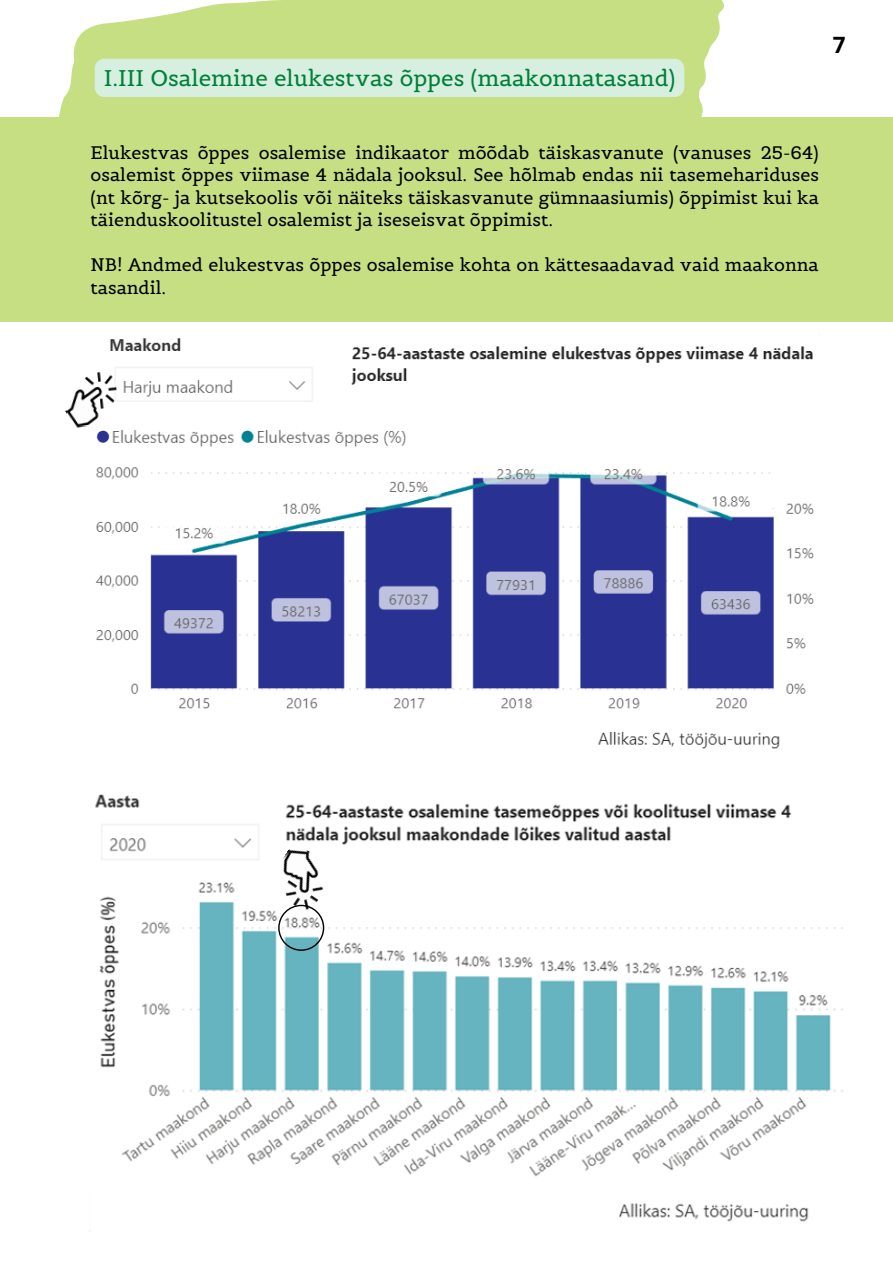
<style>
.page{position:relative;width:893px;height:1264px;background:#fff}
.page>*{position:absolute;margin:0;border:0;box-sizing:border-box;transform-origin:0 0}
.t1{font:22.5px "Belgrano";color:#008037}
.t2{font:700 22.5px "Open Sans";color:#000}
.t3{font:18px/22.5px "Belgrano";color:#000;text-align:justify}
</style>
<div class="page">
<img style="left:89px;top:794px;width:754px;height:437px">
<svg style="left:278px;top:914px;width:46px;height:36px"></svg>
<svg style="left:59px;top:0;width:665px;height:117px;background:#cbe28f"></svg>
<div style="left:0;top:117px;width:892px;height:205px;background:#c5df82"></div>
<img style="left:264px;top:841px;width:74px;height:73px">
<img style="left:95px;top:338px;width:719px;height:411px">
<img style="left:65px;top:371px;width:55px;height:57px">
<div style="left:95px;top:59px;width:589px;height:38px;background:#d7efe1;border-radius:10px"></div>
<p class="t1" style="left:104px;top:63px;width:573px">I.III Osalemine elukestvas õppes (maakonnatasand)</p>
<p class="t2" style="left:832px;top:29px;width:14px">7</p>
<p class="t3" style="left:91px;top:141px;width:730px">Elukestvas õppes osalemise indikaator mõõdab täiskasvanute (vanuses 25-64) osalemist õppes viimase 4 nädala jooksul. See hõlmab endas nii tasemehariduses (nt kõrg- ja kutsekoolis või näiteks täiskasvanute gümnaasiumis) õppimist kui ka täienduskoolitustel osalemist ja iseseisvat õppimist.</p>
<p class="t3" style="left:91px;top:253px;width:729px">NB! Andmed elukestvas õppes osalemise kohta on kättesaadavad vaid maakonna tasandil.</p>
</div>
